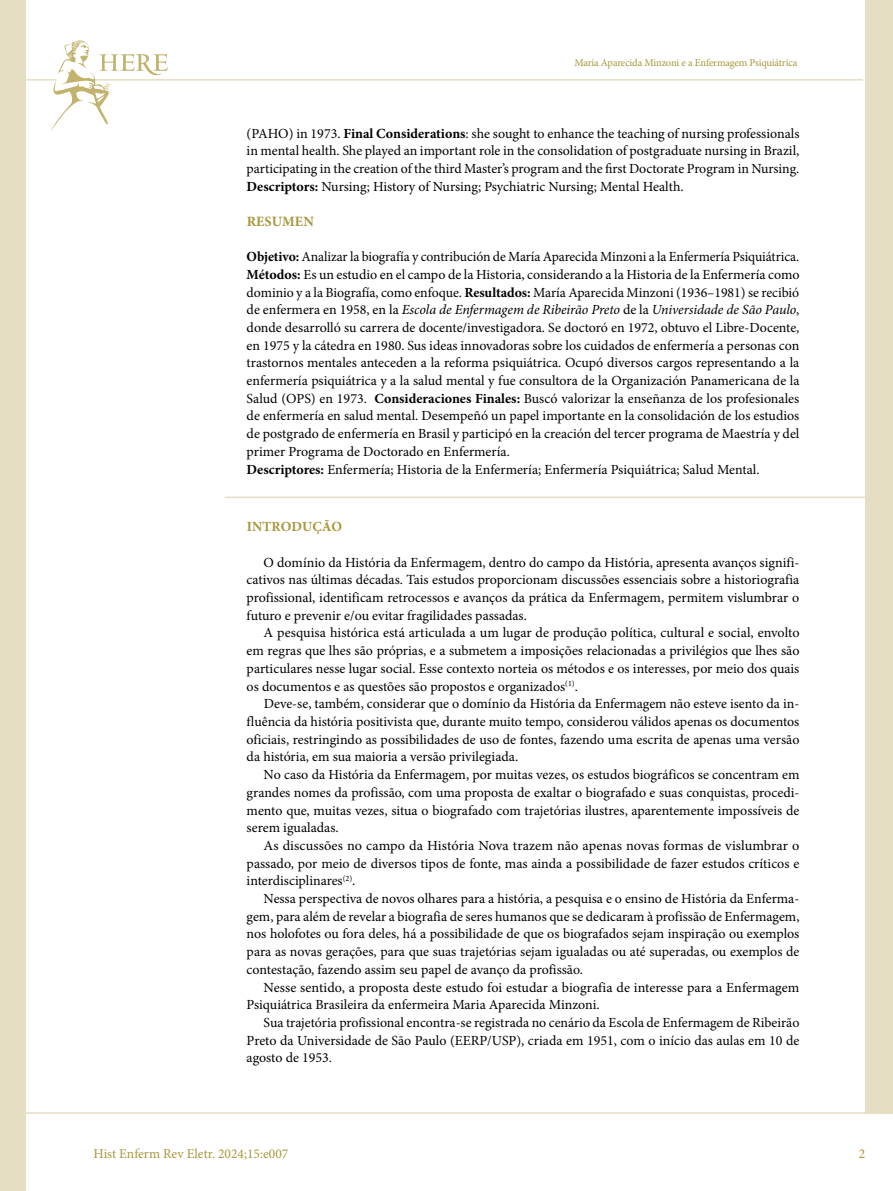
<style>
.page{position:relative;width:893px;height:1191px;background:#fff}
.page>*{position:absolute;margin:0;border:0;box-sizing:border-box;transform-origin:0 0}
.t1{font:700 14.25px "Minion Pro";letter-spacing:.01em;color:#a7963a}
.t2{font:13.95px/17.7px "Minion Pro";color:#000;text-align:justify}
.t3{font:700 13.95px "Minion Pro";letter-spacing:.01em;color:#a7963a}
.t4{font:13.5px "Minion Pro";color:#a7963a}
.t5{font:10.5px "Minion Pro";letter-spacing:-.015em;color:#a7963a}
.s1{font-weight:700}
.s2{font-style:italic}
</style>
<div class="page">
<hr style="left:0;top:1112px;width:893px;height:1px;background:#e6dec3">
<hr style="left:0;top:79px;width:863px;height:2px;background:#e6dec3">
<div style="left:865px;top:0;width:28px;height:1113px;background:#e6dec3"></div>
<div style="left:0;top:0;width:26px;height:1191px;background:#e6dec3"></div>
<svg style="left:50px;top:40px;width:118px;height:91px"></svg>
<hr style="left:225px;top:496px;width:668px;height:2px;background:#e6dec3">
<p class="t5" style="left:574px;top:56px;width:224px">Maria Aparecida Minzoni e a Enfermagem Psiquiátrica</p>
<p class="t2" style="left:247px;top:124px;width:554px">(PAHO) in 1973. <span class="s1">Final Considerations</span>: she sought to enhance the teaching of nursing professionals in mental health. She played an important role in the consolidation of postgraduate nursing in Brazil, participating in the creation of the third Master’s program and the first Doctorate Program in Nursing.<br><span class="s1">Descriptors:</span> Nursing; History of Nursing; Psychiatric Nursing; Mental Health.</p>
<p class="t1" style="left:247px;top:211px;width:69px">RESUMEN</p>
<p class="t2" style="left:247px;top:248px;width:554px;text-align:left"><span class="s1">Objetivo:</span> Analizar la biografía y contribución de María Aparecida Minzoni a la Enfermería Psiquiátrica.<br><span class="s1">Métodos:</span> Es un estudio en el campo de la Historia, considerando a la Historia de la Enfermería como dominio y a la Biografía, como enfoque. <span class="s1">Resultados:</span> María Aparecida Minzoni (1936–1981) se recibió de enfermera en 1958, en la <span class="s2">Escola de Enfermagem de Ribeirão Preto</span> de la <span class="s2">Universidade de São Paulo</span>, donde desarrolló su carrera de docente/investigadora. Se doctoró en 1972, obtuvo el Libre-Docente, en 1975 y la cátedra en 1980. Sus ideas innovadoras sobre los cuidados de enfermería a personas con trastornos mentales anteceden a la reforma psiquiátrica. Ocupó diversos cargos representando a la enfermería psiquiátrica y a la salud mental y fue consultora de la Organización Panamericana de la Salud (OPS) en 1973. <span class="s1">Consideraciones Finales:</span> Buscó valorizar la enseñanza de los profesionales de enfermería en salud mental. Desempeñó un papel importante en la consolidación de los estudios de postgrado de enfermería en Brasil y participó en la creación del tercer programa de Maestría y del primer Programa de Doctorado en Enfermería.<br><span class="s1">Descriptores:</span> Enfermería; Historia de la Enfermería; Enfermería Psiquiátrica; Salud Mental.</p>
<p class="t3" style="left:247px;top:517px;width:97px">INTRODUÇÃO</p>
<p class="t2" style="left:247px;top:553px;width:554px;text-indent:17px">O domínio da História da Enfermagem, dentro do campo da História, apresenta avanços signifi&shy;cativos nas últimas décadas. Tais estudos proporcionam discussões essenciais sobre a historiografia profissional, identificam retrocessos e avanços da prática da Enfermagem, permitem vislumbrar o futuro e prevenir e/ou evitar fragilidades passadas.</p>
<p class="t2" style="left:247px;top:624px;width:554px;text-indent:17px">A pesquisa histórica está articulada a um lugar de produção política, cultural e social, envolto em regras que lhes são próprias, e a submetem a imposições relacionadas a privilégios que lhes são particulares nesse lugar social. Esse contexto norteia os métodos e os interesses, por meio dos quais os documentos e as questões são propostos e organizados<sup>(1)</sup>.</p>
<p class="t2" style="left:247px;top:695px;width:554px;text-indent:17px">Deve-se, também, considerar que o domínio da História da Enfermagem não esteve isento da in&shy;fluência da história positivista que, durante muito tempo, considerou válidos apenas os documentos oficiais, restringindo as possibilidades de uso de fontes, fazendo uma escrita de apenas uma versão da história, em sua maioria a versão privilegiada.</p>
<p class="t2" style="left:247px;top:766px;width:554px;text-indent:17px">No caso da História da Enfermagem, por muitas vezes, os estudos biográficos se concentram em grandes nomes da profissão, com uma proposta de exaltar o biografado e suas conquistas, procedi&shy;mento que, muitas vezes, situa o biografado com trajetórias ilustres, aparentemente impossíveis de serem igualadas.</p>
<p class="t2" style="left:247px;top:836px;width:554px;text-indent:17px">As discussões no campo da História Nova trazem não apenas novas formas de vislumbrar o passado, por meio de diversos tipos de fonte, mas ainda a possibilidade de fazer estudos críticos e interdisciplinares<sup>(2)</sup>.</p>
<p class="t2" style="left:247px;top:889px;width:554px;text-indent:17px">Nessa perspectiva de novos olhares para a história, a pesquisa e o ensino de História da Enferma&shy;gem, para além de revelar a biografia de seres humanos que se dedicaram à profissão de Enfermagem, nos holofotes ou fora deles, há a possibilidade de que os biografados sejam inspiração ou exemplos para as novas gerações, para que suas trajetórias sejam igualadas ou até superadas, ou exemplos de contestação, fazendo assim seu papel de avanço da profissão.</p>
<p class="t2" style="left:247px;top:978px;width:554px;text-indent:17px">Nesse sentido, a proposta deste estudo foi estudar a biografia de interesse para a Enfermagem<br>Psiquiátrica Brasileira da enfermeira Maria Aparecida Minzoni.</p>
<p class="t2" style="left:247px;top:1013px;width:554px;text-indent:17px">Sua trajetória profissional encontra-se registrada no cenário da Escola de Enfermagem de Ribeirão Preto da Universidade de São Paulo (EERP/USP), criada em 1951, com o início das aulas em 10 de agosto de 1953.</p>
<p class="t4" style="left:94px;top:1144px;width:196px">Hist Enferm Rev Eletr. 2024;15:e007</p>
<p class="t4" style="left:859px;top:1144px;width:8px">2</p>
</div>
